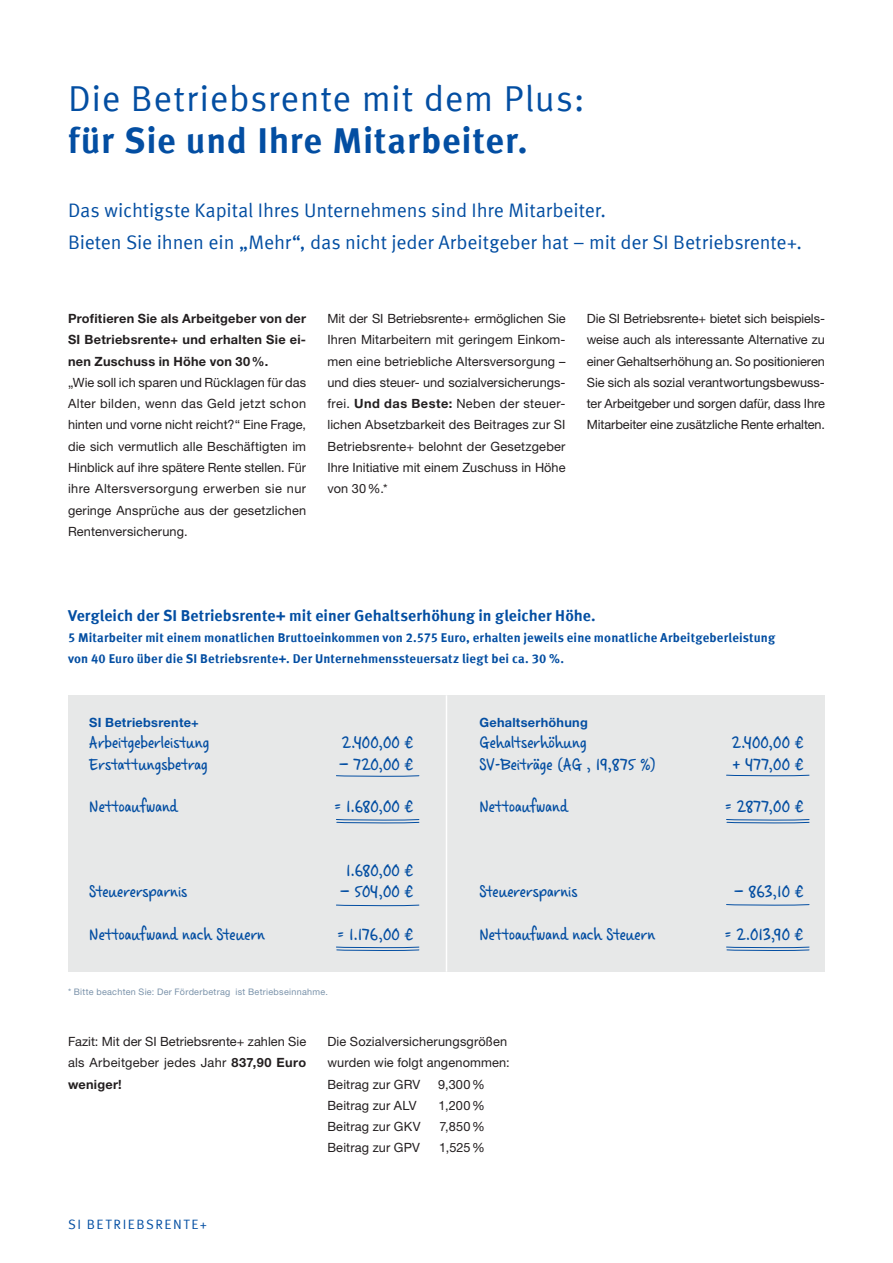
<style>
.page{position:relative;width:893px;height:1263px;background:#fff}
.page>*{position:absolute;margin:0;border:0;box-sizing:border-box;transform-origin:0 0}
.t1{font:36px "Meta Offc Pro Norm";letter-spacing:.02em;color:#034ea2}
.t2{font:700 36px "Meta Offc Pro";letter-spacing:.02em;color:#034ea2}
.t3{font:19.5px/32px "Meta Offc Pro Norm";letter-spacing:-.01em;color:#034ea2}
.t4{font:18px "Casino Hand";color:#034ea2}
.t5{font:700 15.75px "Meta Offc Pro";color:#034ea2}
.t6{font:13.5px "Meta Offc Pro Norm";letter-spacing:.115em;color:#034ea2}
.t7{font:12.75px/21.3px "Helvetica Neue LTW1 G";letter-spacing:.01em;color:#231f20;text-align:justify}
.t8{font:700 12.75px/21.3px "Meta Offc Pro";letter-spacing:.01em;color:#034ea2}
.t9{font:700 12.75px/21.3px "Helvetica Neue LTW1 G";letter-spacing:.02em;color:#231f20;text-align:justify}
.t10{font:700 12.75px "Helvetica Neue LTW1 G";letter-spacing:.02em;color:#034ea2}
.t11{font:9px "Helvetica Neue LTW1 G";letter-spacing:.03em;color:#7b93aa}
.s1{font-weight:700}
</style>
<div class="page">
<div style="left:68px;top:695px;width:757px;height:277px;background:#e7e8e8"></div>
<svg style="left:336px;top:819px;width:84px;height:5px"></svg>
<svg style="left:336px;top:775px;width:84px;height:2px"></svg>
<svg style="left:726px;top:819px;width:84px;height:5px"></svg>
<svg style="left:726px;top:774px;width:84px;height:3px"></svg>
<svg style="left:336px;top:946px;width:84px;height:5px"></svg>
<svg style="left:726px;top:946px;width:84px;height:5px"></svg>
<svg style="left:336px;top:904px;width:84px;height:2px"></svg>
<svg style="left:726px;top:904px;width:84px;height:2px"></svg>
<hr style="left:446px;top:695px;width:1px;height:277px;background:#fff">
<h1 class="t1" style="left:68px;top:71px;width:518px">Die Betriebsrente mit dem Plus:</h1>
<h1 class="t2" style="left:68px;top:112px;width:461px">für Sie und Ihre Mitarbeiter.</h1>
<h2 class="t3" style="left:68px;top:193px;width:735px">Das wichtigste Kapital Ihres Unternehmens sind Ihre Mitarbeiter.<br>Bieten Sie ihnen ein „Mehr“, das nicht jeder Arbeitgeber hat – mit der SI Betriebsrente+.</h2>
<p class="t9" style="left:68px;top:308px;width:240px">Profitieren Sie als Arbeitgeber von der SI Betriebsrente+ und erhalten Sie ei&shy;nen Zuschuss in Höhe von 30%.</p>
<p class="t7" style="left:68px;top:372px;width:240px">„Wie soll ich sparen und Rücklagen für das Alter bilden, wenn das Geld jetzt schon hinten und vorne nicht reicht?“ Eine Frage, die sich vermutlich alle Beschäftigten im Hinblick auf ihre spätere Rente stellen. Für ihre Altersversorgung erwerben sie nur geringe Ansprüche aus der gesetzlichen Rentenversicherung.</p>
<p class="t7" style="left:327px;top:308px;width:240px">Mit der SI Betriebsrente+ ermöglichen Sie Ihren Mitarbeitern mit geringem Einkom&shy;men eine betriebliche Altersversorgung – und dies steuer- und sozialversicherungs&shy;frei. <span class="s1">Und das Beste:</span> Neben der steuer&shy;lichen Absetzbarkeit des Beitrages zur SI Betriebsrente+ belohnt der Gesetzgeber Ihre Initiative mit einem Zuschuss in Höhe von 30%.*</p>
<p class="t7" style="left:587px;top:308px;width:240px">Die SI Betriebsrente+ bietet sich beispiels&shy;weise auch als interessante Alternative zu einer Gehaltserhöhung an. So positionieren Sie sich als sozial verantwortungsbewuss&shy;ter Arbeitgeber und sorgen dafür, dass Ihre Mitarbeiter eine zusätzliche Rente erhalten.</p>
<p class="t5" style="left:68px;top:603px;width:529px">Vergleich der SI Betriebsrente+ mit einer Gehaltserhöhung in gleicher Höhe.</p>
<p class="t8" style="left:68px;top:626px;width:709px">5 Mitarbeiter mit einem monatlichen Bruttoeinkommen von 2.575 Euro, erhalten jeweils eine monatliche Arbeitgeberleistung von 40 Euro über die SI Betriebsrente+. Der Unternehmenssteuersatz liegt bei ca. 30 %.</p>
<p class="t10" style="left:89px;top:715px;width:111px">SI Betriebsrente+</p>
<h3 class="t4" style="left:89px;top:732px;width:122px">Arbeitgeberleistung</h3>
<h3 class="t4" style="left:342px;top:732px;width:73px">2.400,00 €</h3>
<h3 class="t4" style="left:89px;top:753px;width:120px">Erstattungsbetrag</h3>
<h3 class="t4" style="left:339px;top:753px;width:76px">– 720,00 €</h3>
<h3 class="t4" style="left:89px;top:796px;width:90px">Nettoaufwand</h3>
<h3 class="t4" style="left:334px;top:796px;width:81px">= 1.680,00 €</h3>
<h3 class="t4" style="left:346px;top:860px;width:69px">1.680,00 €</h3>
<h3 class="t4" style="left:89px;top:881px;width:100px">Steuerersparnis</h3>
<h3 class="t4" style="left:340px;top:881px;width:75px">– 504,00 €</h3>
<h3 class="t4" style="left:89px;top:923px;width:177px">Nettoaufwand nach Steuern</h3>
<h3 class="t4" style="left:337px;top:923px;width:78px">= 1.176,00 €</h3>
<p class="t11" style="left:68px;top:986px;width:261px">* Bitte beachten Sie: Der Förderbetrag ist Betriebseinnahme.</p>
<p class="t10" style="left:479px;top:715px;width:110px">Gehaltserhöhung</p>
<h3 class="t4" style="left:479px;top:732px;width:109px">Gehaltserhöhung</h3>
<h3 class="t4" style="left:732px;top:732px;width:73px">2.400,00 €</h3>
<h3 class="t4" style="left:479px;top:753px;width:178px">SV-Beiträge (AG , 19,875 %)</h3>
<h3 class="t4" style="left:732px;top:753px;width:73px">+ 477,00 €</h3>
<h3 class="t4" style="left:479px;top:796px;width:90px">Nettoaufwand</h3>
<h3 class="t4" style="left:725px;top:796px;width:80px">= 2877,00 €</h3>
<h3 class="t4" style="left:479px;top:881px;width:100px">Steuerersparnis</h3>
<h3 class="t4" style="left:734px;top:881px;width:72px">– 863,10 €</h3>
<h3 class="t4" style="left:479px;top:923px;width:177px">Nettoaufwand nach Steuern</h3>
<h3 class="t4" style="left:724px;top:923px;width:81px">= 2.013,90 €</h3>
<p class="t7" style="left:68px;top:1031px;width:240px">Fazit: Mit der SI Betriebsrente+ zahlen Sie als Arbeitgeber jedes Jahr <span class="s1">837,90 Euro weniger!</span></p>
<p class="t7" style="left:327px;top:1031px;width:184px;text-align:left">Die Sozialversicherungsgrößen wurden wie folgt angenommen:<br>Beitrag zur GRV</p>
<p class="t7" style="left:438px;top:1073px;width:48px">9,300%</p>
<p class="t6" style="left:68px;top:1214px;width:140px">SI BETRIEBSRENTE+</p>
<p class="t7" style="left:327px;top:1094px;width:91px">Beitrag zur ALV</p>
<p class="t7" style="left:439px;top:1094px;width:48px">1,200%</p>
<p class="t7" style="left:327px;top:1116px;width:95px">Beitrag zur GKV</p>
<p class="t7" style="left:439px;top:1116px;width:47px">7,850%</p>
<p class="t7" style="left:327px;top:1137px;width:94px">Beitrag zur GPV</p>
<p class="t7" style="left:439px;top:1137px;width:47px">1,525%</p>
</div>
